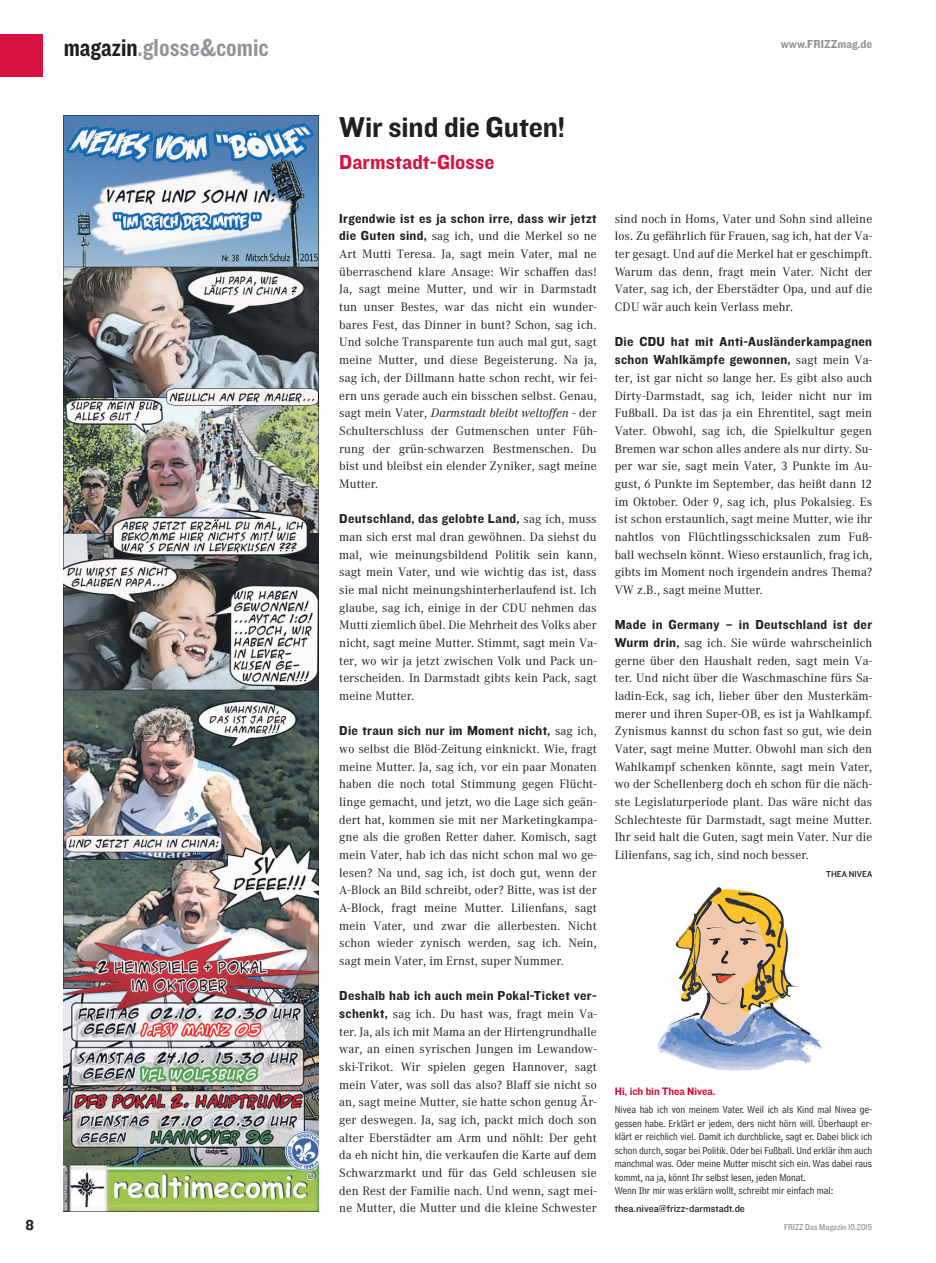
<style>
.page{position:relative;width:936px;height:1263px;background:#fff}
.page>*{position:absolute;margin:0;border:0;box-sizing:border-box;transform-origin:0 0}
.Magazin_Head_klein{font:29.7px "Knockout HTF51 Middleweight";color:#231f20}
.t1{font:25.5px "Knockout HTF50 Welterweight";color:#939598}
.Magazin_Sub{font:21px "Knockout HTF51 Middleweight";letter-spacing:.005em;color:#d7123e}
.t2{font:15px "Knockout HTF51 Middleweight";color:#231f20}
.Copy{font:13.5px/17.7px "Knockout HTF51 Middleweight";letter-spacing:.025em;color:#231f20}
.Copy-2{font:12px/17.7px "Corporate ABQ";letter-spacing:.01em;color:#231f20;text-align:justify}
.t3{font:12px "Knockout HTF51 Middleweight";color:#939598}
.Kasten_Sub{font:11.25px "Knockout HTF51 Middleweight";color:#d7123e}
.Kasten_Copy{font:10.5px/13.5px "Bell Centennial Address";color:#231f20;text-align:justify}
.Info_URL{font:10.5px "Knockout HTF31 Junior Middlewt";color:#231f20}
.t4{font:9px "Knockout HTF30 Junior Welterwt";color:#939598}
.Copy-3{font:9px "Knockout HTF31 Junior Middlewt";color:#231f20}
.s1{color:#231f20}
.s2{font-family:"Knockout HTF51 Middleweight";font-size:13.5px}
.s3{font-style:italic}
.s4{font-family:"Corporate ABQ";font-size:12px}
</style>
<div class="page">
<img style="left:657px;top:887px;width:165px;height:184px">
<img style="left:64px;top:115px;width:255px;height:1097px">
<div style="left:0;top:34px;width:43px;height:43px;background:#d7123e"></div>
<p class="t2" style="left:25px;top:1217px;width:10px">8</p>
<p class="t1" style="left:64px;top:34px;width:206px"><span class="s1">magazin</span>.glosse&amp;comic</p>
<p class="t3" style="left:780px;top:38px;width:93px">www.FRIZZmag.de</p>
<p class="Magazin_Head_klein" style="left:339px;top:112px;width:227px">Wir sind die Guten!</p>
<p class="Magazin_Sub" style="left:339px;top:151px;width:156px">Darmstadt-Glosse</p>
<p class="Copy" style="left:339px;top:210px;width:259px">Irgendwie ist es ja schon irre, dass wir jetzt</p>
<p class="Copy-2" style="left:339px;top:228px;width:259px"><span class="s2">die Guten sind,</span> sag ich, und die Merkel so ne Art Mutti Teresa. Ja, sagt mein Vater, mal ne überraschend klare Ansage: Wir schaffen das!<br>Ja, sagt meine Mutter, und wir in Darmstadt tun unser Bestes, war das nicht ein wunder&shy;bares Fest, das Dinner in bunt? Schon, sag ich.<br>Und solche Transparente tun auch mal gut, sagt meine Mutter, und diese Begeisterung. Na ja, sag ich, der Dillmann hatte schon recht, wir fei&shy;ern uns gerade auch ein bisschen selbst. Genau, sagt mein Vater, <span class="s3">Darmstadt bleibt weltoffen</span> - der Schulterschluss der Gutmenschen unter Füh&shy;rung der grün-schwarzen Bestmenschen. Du bist und bleibst ein elender Zyniker, sagt meine Mutter.</p>
<p class="Copy" style="left:339px;top:510px;width:259px">Deutschland, das gelobte Land, <span class="s4">sag ich, muss</span></p>
<p class="Copy-2" style="left:339px;top:528px;width:259px">man sich erst mal dran gewöhnen. Da siehst du mal, wie meinungsbildend Politik sein kann, sagt mein Vater, und wie wichtig das ist, dass sie mal nicht meinungshinterherlaufend ist. Ich glaube, sag ich, einige in der CDU nehmen das Mutti ziemlich übel. Die Mehrheit des Volks aber nicht, sagt meine Mutter. Stimmt, sagt mein Va&shy;ter, wo wir ja jetzt zwischen Volk und Pack un&shy;terscheiden. In Darmstadt gibts kein Pack, sagt meine Mutter.</p>
<p class="Copy" style="left:339px;top:722px;width:259px">Die traun sich nur im Moment nicht, <span class="s4">sag ich,</span></p>
<p class="Copy-2" style="left:339px;top:740px;width:259px">wo selbst die Blöd-Zeitung einknickt. Wie, fragt meine Mutter. Ja, sag ich, vor ein paar Monaten haben die noch total Stimmung gegen Flücht&shy;linge gemacht, und jetzt, wo die Lage sich geän&shy;dert hat, kommen sie mit ner Marketingkampa&shy;gne als die großen Retter daher. Komisch, sagt mein Vater, hab ich das nicht schon mal wo ge&shy;lesen? Na und, sag ich, ist doch gut, wenn der A-Block an Bild schreibt, oder? Bitte, was ist der A-Block, fragt meine Mutter. Lilienfans, sagt mein Vater, und zwar die allerbesten. Nicht schon wieder zynisch werden, sag ich. Nein, sagt mein Vater, im Ernst, super Nummer.</p>
<p class="Copy" style="left:339px;top:987px;width:259px">Deshalb hab ich auch mein Pokal-Ticket ver-</p>
<p class="Copy-2" style="left:339px;top:1005px;width:259px"><span class="s2">schenkt,</span> sag ich. Du hast was, fragt mein Va&shy;ter. Ja, als ich mit Mama an der Hirtengrundhalle war, an einen syrischen Jungen im Lewandow&shy;ski-Trikot. Wir spielen gegen Hannover, sagt mein Vater, was soll das also? Blaff sie nicht so an, sagt meine Mutter, sie hatte schon genug Är&shy;ger deswegen. Ja, sag ich, packt mich doch son alter Eberstädter am Arm und nöhlt: Der geht da eh nicht hin, die verkaufen die Karte auf dem Schwarzmarkt und für das Geld schleusen sie den Rest der Familie nach. Und wenn, sagt mei&shy;ne Mutter, die Mutter und die kleine Schwester</p>
<p class="Copy-2" style="left:614px;top:210px;width:259px">sind noch in Homs, Vater und Sohn sind alleine los. Zu gefährlich für Frauen, sag ich, hat der Va&shy;ter gesagt. Und auf die Merkel hat er geschimpft.<br>Warum das denn, fragt mein Vater. Nicht der Vater, sag ich, der Eberstädter Opa, und auf die CDU wär auch kein Verlass mehr.</p>
<p class="Copy" style="left:614px;top:333px;width:259px">Die CDU hat mit Anti-Ausländerkampagnen schon Wahlkämpfe gewonnen, <span class="s4">sagt mein Va-</span></p>
<p class="Copy-2" style="left:614px;top:369px;width:259px">ter, ist gar nicht so lange her. Es gibt also auch Dirty-Darmstadt, sag ich, leider nicht nur im Fußball. Da ist das ja ein Ehrentitel, sagt mein Vater. Obwohl, sag ich, die Spielkultur gegen Bremen war schon alles andere als nur dirty. Su&shy;per war sie, sagt mein Vater, 3 Punkte im Au&shy;gust, 6 Punkte im September, das heißt dann 12 im Oktober. Oder 9, sag ich, plus Pokalsieg. Es ist schon erstaunlich, sagt meine Mutter, wie ihr nahtlos von Flüchtlingsschicksalen zum Fuß&shy;ball wechseln könnt. Wieso erstaunlich, frag ich, gibts im Moment noch irgendein andres Thema?<br>VW z.B., sagt meine Mutter.</p>
<p class="Copy" style="left:614px;top:616px;width:259px">Made in Germany – in Deutschland ist der</p>
<p class="Copy-2" style="left:614px;top:634px;width:259px"><span class="s2">Wurm drin,</span> sag ich. Sie würde wahrscheinlich gerne über den Haushalt reden, sagt mein Va&shy;ter. Und nicht über die Waschmaschine fürs Sa&shy;ladin-Eck, sag ich, lieber über den Musterkäm&shy;merer und ihren Super-OB, es ist ja Wahlkampf.<br>Zynismus kannst du schon fast so gut, wie dein Vater, sagt meine Mutter. Obwohl man sich den Wahlkampf schenken könnte, sagt mein Vater, wo der Schellenberg doch eh schon für die näch&shy;ste Legislaturperiode plant. Das wäre nicht das Schlechteste für Darmstadt, sagt meine Mutter.<br>Ihr seid halt die Guten, sagt mein Vater. Nur die Lilienfans, sag ich, sind noch besser.</p>
<p class="Copy-3" style="left:826px;top:869px;width:47px">THEA NIVEA</p>
<p class="Kasten_Sub" style="left:614px;top:1086px;width:102px">Hi, ich bin Thea Nivea.</p>
<p class="Kasten_Copy" style="left:614px;top:1103px;width:259px">Nivea hab ich von meinem Vater. Weil ich als Kind mal Nivea ge&shy;gessen habe. Erklärt er jedem, ders nicht hörn will. Überhaupt er&shy;klärt er reichlich viel. Damit ich durchblicke, sagt er. Dabei blick ich schon durch, sogar bei Politik. Oder bei Fußball. Und erklär ihm auch manchmal was. Oder meine Mutter mischt sich ein. Was dabei raus kommt, na ja, könnt Ihr selbst lesen, jeden Monat.</p>
<p class="Kasten_Copy" style="left:614px;top:1184px;width:220px">Wenn Ihr mir was erklärn wollt, schreibt mir einfach mal:</p>
<p class="Info_URL" style="left:614px;top:1202px;width:132px">thea.nivea@frizz-darmstadt.de</p>
<p class="t4" style="left:784px;top:1222px;width:89px">FRIZZ Das Magazin 10.2015</p>
</div>
